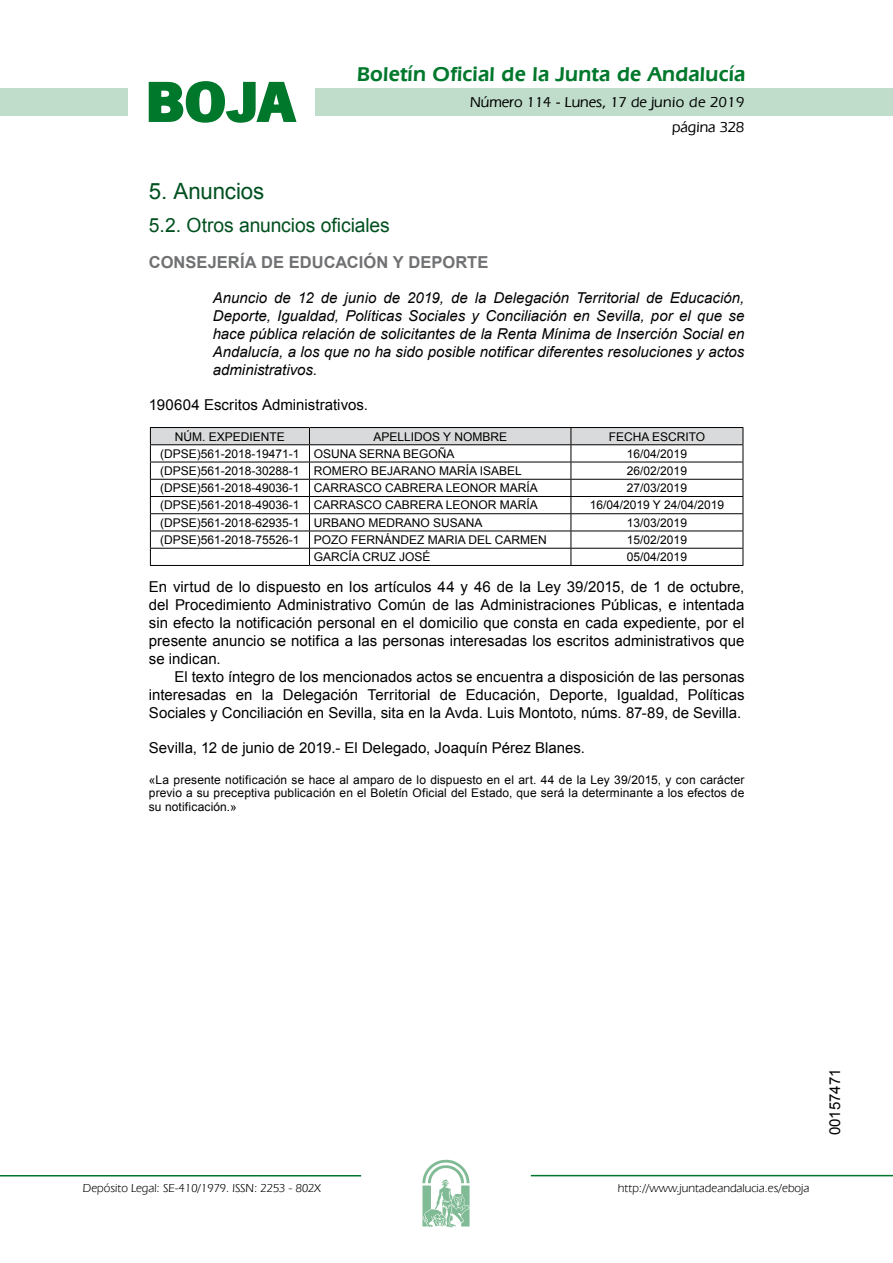
<style>
.page{position:relative;width:893px;height:1263px;background:#fff}
.page>*{position:absolute;margin:0;border:0;box-sizing:border-box;transform-origin:0 0}
.t1{font:700 57.75px "News Got T";color:#00782c;scale:1.14 1}
.t2{font:22.5px "Arial";letter-spacing:-.005em;color:#00501f}
.t3{font:600 21px "Eras IT Cby BT";letter-spacing:.01em;color:#00782c}
.t4{font:19.5px "Arial";letter-spacing:-.005em;color:#00501f}
.t5{font:700 16.5px "Arial";color:#707173}
.t6{font:15px/18px "Arial";color:#000;text-align:justify}
.t7{font:italic 15px/18px "Arial";color:#000;text-align:justify}
.t8{font:500 15px/24.5px "Eras IT Cby BT";color:#000;text-align:right}
.t9{font:12px/13.5px "Arial";color:#000;text-align:justify}
.t10{font:12px "Eras IT Cby BT";color:#000}
</style>
<div class="page">
<div style="left:315px;top:88px;width:577px;height:28px;background:#bfddca"></div>
<div style="left:0;top:88px;width:128px;height:28px;background:#bfddca"></div>
<hr style="left:0;top:1175px;width:361px;height:2px;background:#00782c">
<svg style="left:422px;top:1159px;width:47px;height:68px"></svg>
<hr style="left:531px;top:1175px;width:361px;height:1px;background:#00782c">
<svg style="left:148px;top:81px;width:149px;height:42px"></svg>
<hr style="left:150px;top:427px;width:159px;height:1px;background:#000">
<hr style="left:309px;top:427px;width:262px;height:1px;background:#000">
<hr style="left:571px;top:427px;width:172px;height:1px;background:#000">
<svg style="left:150px;top:428px;width:593px;height:137px"></svg>
<hr style="left:150px;top:565px;width:159px;height:1px;background:#000">
<hr style="left:309px;top:565px;width:262px;height:1px;background:#000">
<hr style="left:571px;top:565px;width:172px;height:1px;background:#000">
<h1 class="t1" style="left:145px;top:68px;width:133px">BOJA</h1>
<h3 class="t3" style="left:357px;top:62px;width:390px">Boletín Oficial de la Junta de Andalucía</h3>
<p class="t8" style="left:470px;top:90px;width:276px">Número 114 - Lunes, 17 de junio de 2019 página 328</p>
<h2 class="t2" style="left:149px;top:177px;width:117px">5. Anuncios</h2>
<h3 class="t4" style="left:149px;top:212px;width:242px">5.2. Otros anuncios oficiales</h3>
<p class="t5" style="left:149px;top:251px;width:341px">CONSEJERÍA DE EDUCACIÓN Y DEPORTE</p>
<p class="t7" style="left:213px;top:289px;width:533px">Anuncio de 12 de junio de 2019, de la Delegación Territorial de Educación, Deporte, Igualdad, Políticas Sociales y Conciliación en Sevilla, por el que se hace pública relación de solicitantes de la Renta Mínima de Inserción Social en Andalucía, a los que no ha sido posible notificar diferentes resoluciones y actos administrativos.</p>
<p class="t6" style="left:149px;top:396px;width:221px">190604 Escritos Administrativos.</p>
<p class="t9" style="left:175px;top:430px;width:112px">NÚM. EXPEDIENTE</p>
<p class="t9" style="left:373px;top:430px;width:135px">APELLIDOS Y NOMBRE</p>
<p class="t9" style="left:608px;top:430px;width:98px">FECHA ESCRITO</p>
<p class="t9" style="left:160px;top:447px;width:296px">(DPSE)561-2018-19471-1 OSUNA SERNA BEGOÑA</p>
<p class="t9" style="left:627px;top:447px;width:62px">16/04/2019</p>
<p class="t9" style="left:160px;top:464px;width:363px">(DPSE)561-2018-30288-1 ROMERO BEJARANO MARÍA ISABEL</p>
<p class="t9" style="left:627px;top:464px;width:62px">26/02/2019</p>
<p class="t9" style="left:160px;top:481px;width:379px">(DPSE)561-2018-49036-1 CARRASCO CABRERA LEONOR MARÍA</p>
<p class="t9" style="left:627px;top:481px;width:62px">27/03/2019</p>
<p class="t9" style="left:160px;top:499px;width:379px">(DPSE)561-2018-49036-1 CARRASCO CABRERA LEONOR MARÍA</p>
<p class="t9" style="left:589px;top:499px;width:136px">16/04/2019 Y 24/04/2019</p>
<p class="t9" style="left:160px;top:516px;width:324px">(DPSE)561-2018-62935-1 URBANO MEDRANO SUSANA</p>
<p class="t9" style="left:627px;top:516px;width:62px">13/03/2019</p>
<p class="t9" style="left:160px;top:533px;width:388px">(DPSE)561-2018-75526-1 POZO FERNÁNDEZ MARIA DEL CARMEN</p>
<p class="t9" style="left:627px;top:533px;width:62px">15/02/2019</p>
<p class="t9" style="left:314px;top:550px;width:118px">GARCÍA CRUZ JOSÉ</p>
<p class="t9" style="left:627px;top:550px;width:62px">05/04/2019</p>
<p class="t6" style="left:149px;top:578px;width:597px">En virtud de lo dispuesto en los artículos 44 y 46 de la Ley 39/2015, de 1 de octubre, del Procedimiento Administrativo Común de las Administraciones Públicas, e intentada sin efecto la notificación personal en el domicilio que consta en cada expediente, por el presente anuncio se notifica a las personas interesadas los escritos administrativos que se indican.</p>
<p class="t6" style="left:149px;top:668px;width:597px;text-indent:26px">El texto íntegro de los mencionados actos se encuentra a disposición de las personas interesadas en la Delegación Territorial de Educación, Deporte, Igualdad, Políticas Sociales y Conciliación en Sevilla, sita en la Avda. Luis Montoto, núms. 87-89, de Sevilla.</p>
<p class="t6" style="left:149px;top:739px;width:438px">Sevilla, 12 de junio de 2019.- El Delegado, Joaquín Pérez Blanes.</p>
<p class="t9" style="left:149px;top:773px;width:597px">«La presente notificación se hace al amparo de lo dispuesto en el art. 44 de la Ley 39/2015, y con carácter previo a su preceptiva publicación en el Boletín Oficial del Estado, que será la determinante a los efectos de su notificación.»</p>
<p class="t10" style="left:83px;top:1181px;width:239px">Depósito Legal: SE-410/1979. ISSN: 2253 - 802X</p>
<p class="t10" style="left:618px;top:1181px;width:193px">http://www.juntadeandalucia.es/eboja</p>
<p class="t6" style="left:826px;top:1135px;width:68px;rotate:-90deg">00157471</p>
</div>
